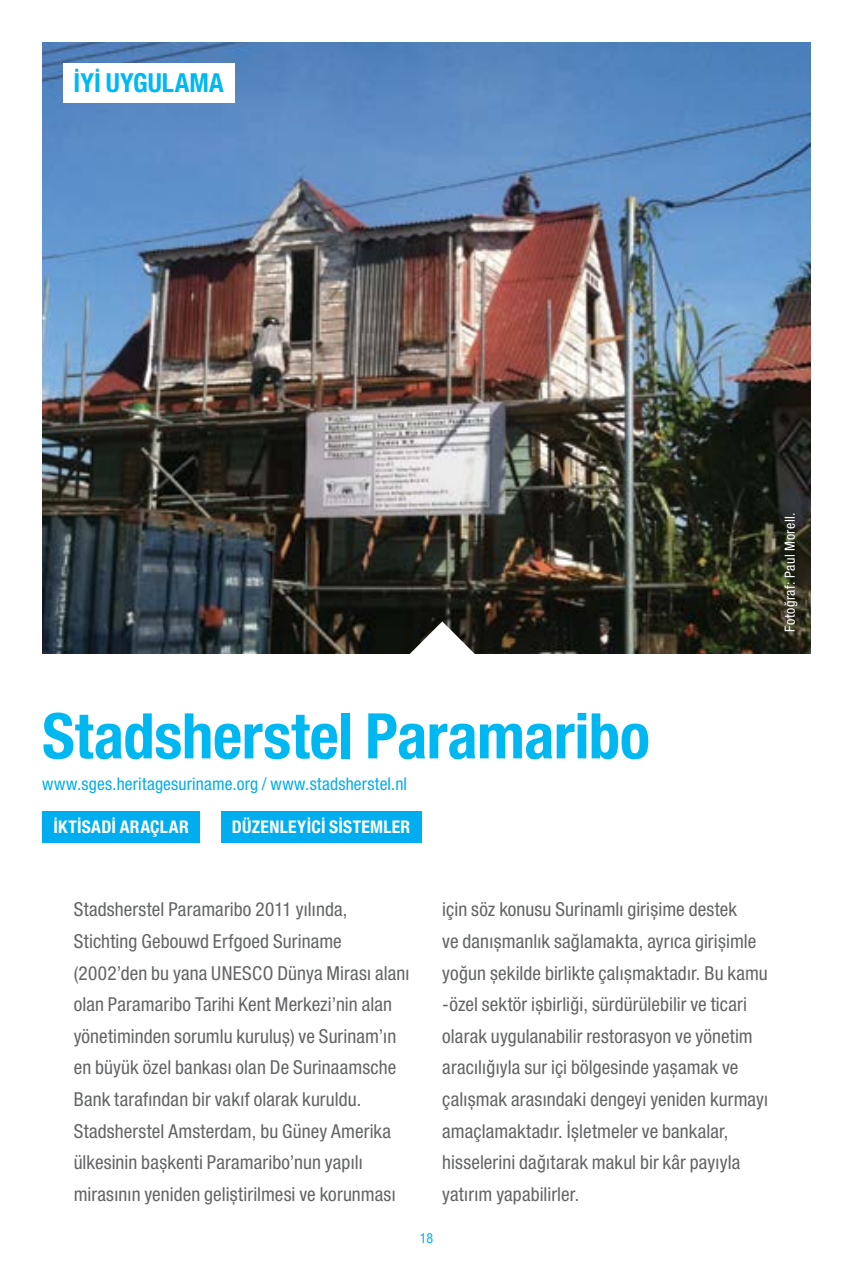
<style>
.page{position:relative;width:853px;height:1264px;background:#fff}
.page>*{position:absolute;margin:0;border:0;box-sizing:border-box;transform-origin:0 0}
.t1{font:700 condensed 63px "Helvetica Neue LT Pro";letter-spacing:-.005em;color:#00b8f1}
.t2{font:700 condensed 26.25px "Helvetica Neue LT Pro";letter-spacing:.005em;color:#00b8f1}
.t3{font:condensed 19.25px/31.7px "Helvetica Neue LT Pro";letter-spacing:.005em;color:#636466}
.t4{font:condensed 17.5px "Helvetica Neue LT Pro";letter-spacing:.01em;color:#00aeef}
.t5{font:700 condensed 17.5px "Helvetica Neue LT Pro";letter-spacing:.015em;color:#fff}
.t6{font:condensed 14px "Helvetica Neue LT Pro";letter-spacing:.035em;color:#fff}
.t7{font:condensed 14px "Helvetica Neue LT Pro";color:#00aeef}
</style>
<div class="page">
<img style="left:42px;top:42px;width:769px;height:611px">
<div style="left:42px;top:811px;width:158px;height:31px;background:#00aeef"></div>
<div style="left:221px;top:810px;width:200px;height:32px;background:#00aeef"></div>
<div style="left:63px;top:63px;width:171px;height:40px;background:#fff"></div>
<svg style="left:400px;top:621px;width:84px;height:33px"></svg>
<h2 class="t2" style="left:74px;top:67px;width:152px">İYİ UYGULAMA</h2>
<p class="t6" style="left:782px;top:632px;width:121px;rotate:-90deg">Fotoğraf: Paul Morell.</p>
<h1 class="t1" style="left:42px;top:698px;width:609px">Stadsherstel Paramaribo</h1>
<p class="t4" style="left:42px;top:773px;width:367px">www.sges.heritagesuriname.org / www.stadsherstel.nl</p>
<p class="t5" style="left:53px;top:816px;width:137px">İKTİSADİ ARAÇLAR</p>
<p class="t5" style="left:232px;top:816px;width:180px">DÜZENLEYİCİ SİSTEMLER</p>
<p class="t3" style="left:74px;top:893px;width:337px">Stadsherstel Paramaribo 2011 yılında, Stichting Gebouwd Erfgoed Suriname (2002’den bu yana UNESCO Dünya Mirası alanı olan Paramaribo Tarihi Kent Merkezi’nin alan yönetiminden sorumlu kuruluş) ve Surinam’ın en büyük özel bankası olan De Surinaamsche Bank tarafından bir vakıf olarak kuruldu.<br>Stadsherstel Amsterdam, bu Güney Amerika ülkesinin başkenti Paramaribo’nun yapılı mirasının yeniden geliştirilmesi ve korunması</p>
<p class="t3" style="left:442px;top:893px;width:327px">için söz konusu Surinamlı girişime destek<br>ve danışmanlık sağlamakta, ayrıca girişimle yoğun şekilde birlikte çalışmaktadır. Bu kamu -özel sektör işbirliği, sürdürülebilir ve ticari olarak uygulanabilir restorasyon ve yönetim aracılığıyla sur içi bölgesinde yaşamak ve çalışmak arasındaki dengeyi yeniden kurmayı amaçlamaktadır. İşletmeler ve bankalar, hisselerini dağıtarak makul bir kâr payıyla yatırım yapabilirler.</p>
<p class="t7" style="left:420px;top:1229px;width:15px">18</p>
</div>
